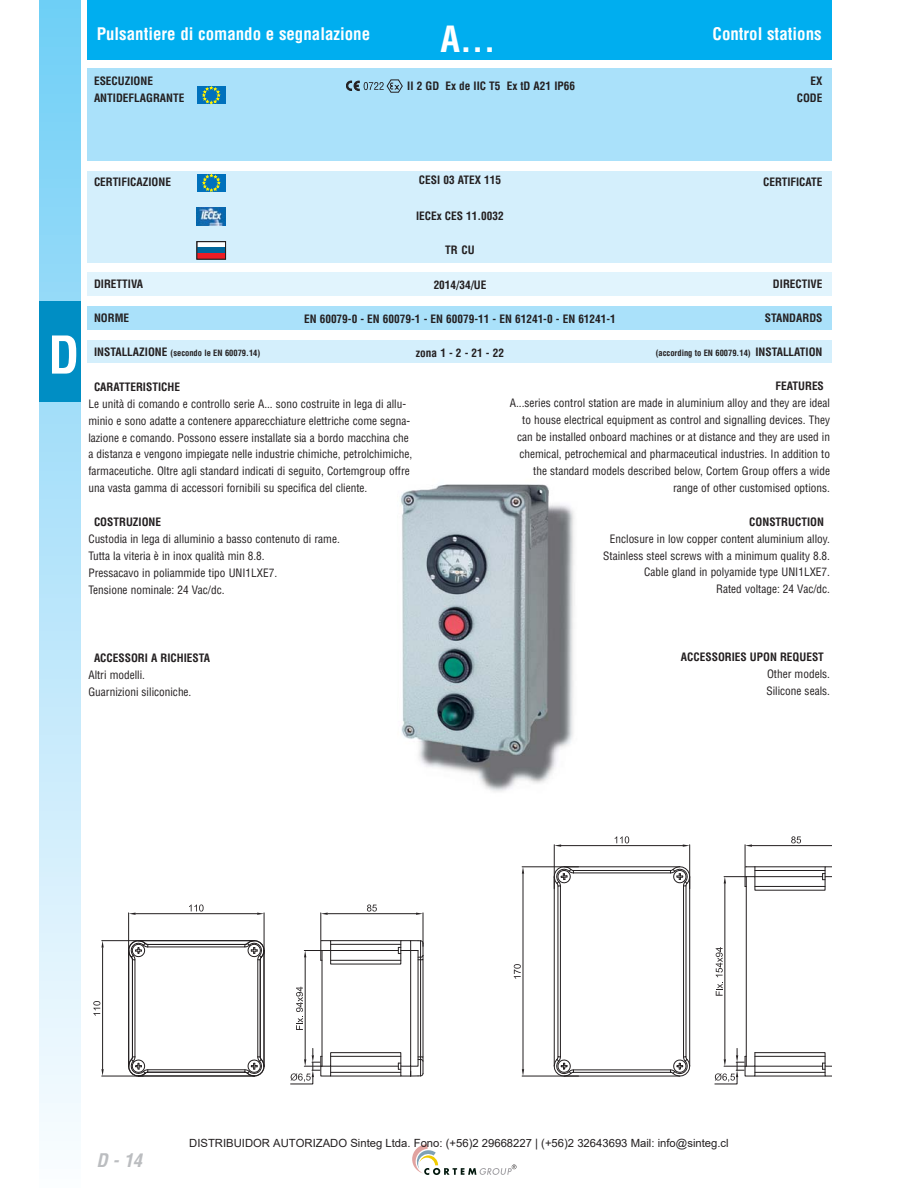
<style>
.page{position:relative;width:918px;height:1188px;background:#fff}
.page>*{position:absolute;margin:0;border:0;box-sizing:border-box;transform-origin:0 0}
.t1{font:700 condensed 50.85px "Helvetica";color:#fff}
.t2{font:700 condensed 35.25px "Helvetica";color:#fff}
.t3{font:italic 700 condensed 18.3px "Helvetica";color:#bbbdc0}
.t4{font:700 condensed 16.95px "Helvetica";color:#fff}
.t5{font:condensed 11.25px/17px "Helvetica";color:#231f20}
.t6{font:700 condensed 11.25px/17px "Helvetica";color:#231f20}
.t7{font:11.25px "Arial";color:#231f20}
.t8{font:700 condensed 8.4px "Helvetica";color:#231f20}
.s1{font-size:11.25px}
</style>
<div class="page">
<div style="left:39px;top:0;width:42px;height:1188px;background:linear-gradient(to bottom,#71cef6,#fcfcff)"></div>
<div style="left:87px;top:0;width:744px;height:60px;background:#00aeef"></div>
<div style="left:87px;top:171px;width:744px;height:92px;background:#d4effc"></div>
<div style="left:87px;top:68px;width:744px;height:92px;background:#aae1fa"></div>
<svg style="left:412px;top:1144px;width:104px;height:31px"></svg>
<div style="left:39px;top:301px;width:42px;height:100px;background:#008ec4"></div>
<div style="left:87px;top:306px;width:744px;height:24px;background:#aae1fa"></div>
<div style="left:87px;top:272px;width:744px;height:24px;background:#e1f4fd"></div>
<div style="left:87px;top:341px;width:744px;height:22px;background:#d4effc"></div>
<svg style="left:124px;top:936px;width:141px;height:141px"></svg>
<hr style="left:264px;top:951px;width:1px;height:115px;background:#231f20">
<hr style="left:138px;top:1076px;width:116px;height:1px;background:#231f20">
<hr style="left:128px;top:951px;width:1px;height:115px;background:#231f20">
<hr style="left:138px;top:940px;width:116px;height:1px;background:#231f20">
<svg style="left:550px;top:862px;width:141px;height:215px"></svg>
<hr style="left:746px;top:877px;width:1px;height:189px;background:#231f20">
<hr style="left:128px;top:913px;width:1px;height:41px;background:#231f20">
<hr style="left:264px;top:913px;width:1px;height:41px;background:#231f20">
<hr style="left:136px;top:913px;width:121px;height:1px;background:#231f20">
<svg style="left:129px;top:913px;width:7px;height:2px"></svg>
<svg style="left:257px;top:913px;width:7px;height:2px"></svg>
<svg style="left:189px;top:905px;width:15px;height:7px"></svg>
<hr style="left:102px;top:940px;width:40px;height:1px;background:#231f20">
<hr style="left:102px;top:1076px;width:41px;height:1px;background:#231f20">
<hr style="left:102px;top:948px;width:1px;height:121px;background:#231f20">
<svg style="left:101px;top:941px;width:3px;height:7px"></svg>
<svg style="left:101px;top:1069px;width:3px;height:7px"></svg>
<svg style="left:93px;top:1001px;width:7px;height:15px"></svg>
<svg style="left:290px;top:904px;width:134px;height:180px"></svg>
<hr style="left:522px;top:867px;width:57px;height:1px;background:#231f20">
<hr style="left:522px;top:1076px;width:57px;height:1px;background:#231f20">
<hr style="left:523px;top:874px;width:1px;height:195px;background:#231f20">
<svg style="left:522px;top:867px;width:2px;height:7px"></svg>
<svg style="left:522px;top:1069px;width:2px;height:7px"></svg>
<svg style="left:514px;top:964px;width:7px;height:15px"></svg>
<hr style="left:554px;top:845px;width:1px;height:44px;background:#231f20">
<hr style="left:689px;top:845px;width:1px;height:44px;background:#231f20">
<hr style="left:561px;top:845px;width:122px;height:1px;background:#231f20">
<svg style="left:554px;top:844px;width:7px;height:3px"></svg>
<svg style="left:683px;top:844px;width:7px;height:3px"></svg>
<svg style="left:615px;top:836px;width:14px;height:8px"></svg>
<hr style="left:725px;top:884px;width:1px;height:175px;background:#231f20">
<svg style="left:724px;top:836px;width:107px;height:55px"></svg>
<svg style="left:716px;top:947px;width:7px;height:49px"></svg>
<svg style="left:715px;top:1048px;width:116px;height:36px"></svg>
<img style="left:400px;top:484px;width:175px;height:308px">
<svg style="left:346px;top:79px;width:57px;height:14px"></svg>
<svg style="left:199px;top:244px;width:25px;height:4px"></svg>
<div style="left:197px;top:248px;width:29px;height:5px;background:#00669b"></div>
<div style="left:197px;top:253px;width:29px;height:6px;background:#ed1c24"></div>
<div style="left:197px;top:174px;width:29px;height:18px;background:#0071bc"></div>
<svg style="left:202px;top:174px;width:18px;height:18px"></svg>
<div style="left:197px;top:86px;width:29px;height:18px;background:#0071bc"></div>
<svg style="left:202px;top:86px;width:18px;height:18px"></svg>
<img style="left:197px;top:208px;width:29px;height:18px">
<h2 class="t2" style="left:441px;top:26px;width:56px">A...</h2>
<h3 class="t4" style="left:97px;top:27px;width:275px">Pulsantiere di comando e segnalazione</h3>
<h3 class="t4" style="left:713px;top:27px;width:111px">Control stations</h3>
<p class="t6" style="left:94px;top:73px;width:92px">ESECUZIONE<br>ANTIDEFLAGRANTE</p>
<p class="t6" style="left:407px;top:78px;width:169px">II 2 GD Ex de IIC T5 Ex tD A21 IP66</p>
<p class="t6" style="left:797px;top:73px;width:27px;text-align:right">EX<br>CODE</p>
<h1 class="t1" style="left:48px;top:335px;width:33px">D</h1>
<p class="t6" style="left:94px;top:175px;width:78px">CERTIFICAZIONE</p>
<p class="t6" style="left:94px;top:276px;width:51px">DIRETTIVA</p>
<p class="t6" style="left:94px;top:310px;width:37px">NORME</p>
<p class="t8" style="left:94px;top:349px;width:168px"><span class="s1">INSTALLAZIONE</span> (secondo le EN 60079.14)</p>
<p class="t6" style="left:419px;top:173px;width:84px">CESI 03 ATEX 115</p>
<p class="t6" style="left:416px;top:208px;width:89px">IECEx CES 11.0032</p>
<p class="t6" style="left:445px;top:242px;width:31px">TR CU</p>
<p class="t6" style="left:434px;top:277px;width:54px">2014/34/UE</p>
<p class="t6" style="left:304px;top:311px;width:313px">EN 60079-0 - EN 60079-1 - EN 60079-11 - EN 61241-0 - EN 61241-1</p>
<p class="t6" style="left:416px;top:345px;width:90px">zona 1 - 2 - 21 - 22</p>
<p class="t6" style="left:763px;top:175px;width:61px">CERTIFICATE</p>
<p class="t6" style="left:773px;top:276px;width:51px">DIRECTIVE</p>
<p class="t6" style="left:765px;top:310px;width:59px">STANDARDS</p>
<p class="t8" style="left:656px;top:349px;width:168px">(according to EN 60079.14) <span class="s1">INSTALLATION</span></p>
<p class="t6" style="left:94px;top:379px;width:87px">CARATTERISTICHE</p>
<p class="t6" style="left:776px;top:379px;width:50px">FEATURES</p>
<p class="t5" style="left:88px;top:396px;width:325px">Le unità di comando e controllo serie A... sono costruite in lega di allu&shy;minio e sono adatte a contenere apparecchiature elettriche come segna&shy;lazione e comando. Possono essere installate sia a bordo macchina che a distanza e vengono impiegate nelle industrie chimiche, petrolchimiche, farmaceutiche. Oltre agli standard indicati di seguito, Cortemgroup offre una vasta gamma di accessori fornibili su specifica del cliente.</p>
<p class="t6" style="left:94px;top:514px;width:69px">COSTRUZIONE</p>
<p class="t5" style="left:88px;top:531px;width:253px">Custodia in lega di alluminio a basso contenuto di rame.<br>Tutta la viteria è in inox qualità min 8.8.<br>Pressacavo in poliammide tipo UNI1LXE7.<br>Tensione nominale: 24 Vac/dc.</p>
<p class="t5" style="left:510px;top:395px;width:322px;text-align:right">A...series control station are made in aluminium alloy and they are ideal to house electrical equipment as control and signalling devices. They can be installed onboard machines or at distance and they are used in chemical, petrochemical and pharmaceutical industries. In addition to the standard models described below, Cortem Group offers a wide range of other customised options.</p>
<p class="t6" style="left:749px;top:514px;width:76px">CONSTRUCTION</p>
<p class="t5" style="left:603px;top:531px;width:228px;text-align:right">Enclosure in low copper content aluminium alloy.<br>Stainless steel screws with a minimum quality 8.8.<br>Cable gland in polyamide type UNI1LXE7.<br>Rated voltage: 24 Vac/dc.</p>
<p class="t6" style="left:94px;top:650px;width:118px">ACCESSORI A RICHIESTA</p>
<p class="t5" style="left:88px;top:667px;width:105px">Altri modelli.<br>Guarnizioni siliconiche.</p>
<p class="t6" style="left:681px;top:650px;width:144px">ACCESSORIES UPON REQUEST</p>
<p class="t5" style="left:766px;top:666px;width:65px">Other models.<br>Silicone seals.</p>
<h3 class="t3" style="left:96px;top:1153px;width:47px">D - 14</h3>
<p class="t7" style="left:189px;top:1137px;width:541px">DISTRIBUIDOR AUTORIZADO Sinteg Ltda. Fono: (+56)2 29668227 | (+56)2 32643693 Mail: info@sinteg.cl</p>
</div>
